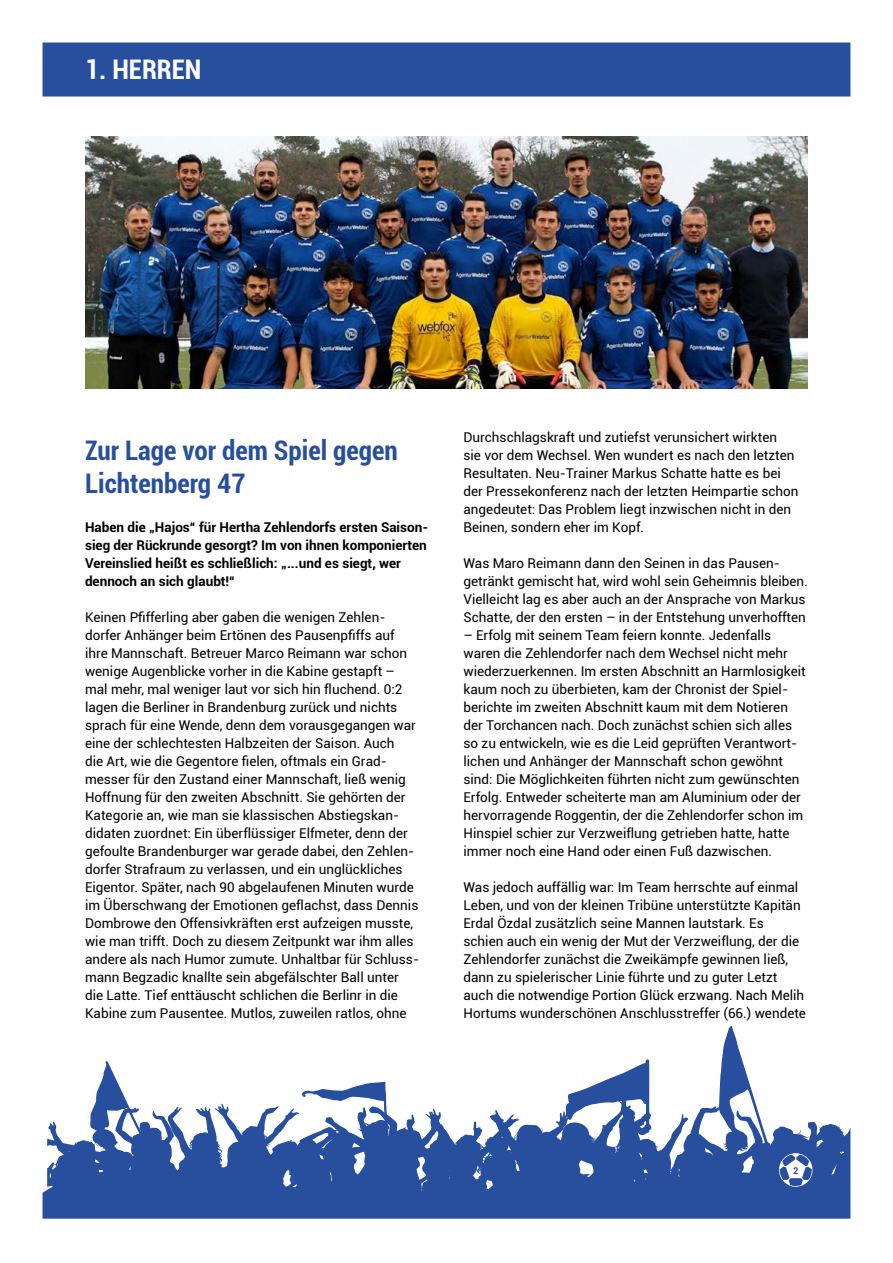
<style>
.page{position:relative;width:893px;height:1263px;background:#fff}
.page>*{position:absolute;margin:0;border:0;box-sizing:border-box;transform-origin:0 0}
.t1{font:700 condensed 27px/32.4px "Roboto";color:#274f9d}
.t2{font:700 condensed 27px "Roboto";color:#fff}
.t3{font:13.5px/18px "Roboto";color:#000}
.t4{font:700 13.5px/18px "Roboto";color:#000}
.t5{font:700 9.3px "Roboto";color:#274f9d}
</style>
<div class="page">
<svg style="left:43px;top:1103px;width:807px;height:116px;fill:#274f9d"></svg>
<div style="left:43px;top:43px;width:807px;height:54px;background:#274f9d;border:2px solid #274f9d"></div>
<svg style="left:566px;top:1060px;width:86px;height:159px"></svg>
<svg style="left:300px;top:1082px;width:91px;height:122px"></svg>
<svg style="left:90px;top:1061px;width:69px;height:145px"></svg>
<img style="left:85px;top:136px;width:722px;height:252px">
<svg style="left:718px;top:1027px;width:95px;height:187px"></svg>
<div style="left:789px;top:1166px;width:13px;height:8px;background:#fff"></div>
<h1 class="t2" style="left:85px;top:50px;width:118px">1. HERREN</h1>
<h1 class="t1" style="left:85px;top:433px;width:314px">Zur Lage vor dem Spiel gegen<br>Lichtenberg 47</h1>
<p class="t4" style="left:85px;top:518px;width:345px">Haben die „Hajos“ für Hertha Zehlendorfs ersten Saison&shy;sieg der Rückrunde gesorgt? Im von ihnen komponierten Vereinslied heißt es schließlich: „...und es siegt, wer dennoch an sich glaubt!“</p>
<p class="t3" style="left:85px;top:608px;width:336px">Keinen Pfifferling aber gaben die wenigen Zehlen&shy;dorfer Anhänger beim Ertönen des Pausenpfiffs auf ihre Mannschaft. Betreuer Marco Reimann war schon wenige Augenblicke vorher in die Kabine gestapft – mal mehr, mal weniger laut vor sich hin fluchend. 0:2 lagen die Berliner in Brandenburg zurück und nichts sprach für eine Wende, denn dem vorausgegangen war eine der schlechtesten Halbzeiten der Saison. Auch<br>die Art, wie die Gegentore fielen, oftmals ein Grad&shy;messer für den Zustand einer Mannschaft, ließ wenig Hoffnung für den zweiten Abschnitt. Sie gehörten der Kategorie an, wie man sie klassischen Abstiegskan&shy;didaten zuordnet: Ein überflüssiger Elfmeter, denn der gefoulte Brandenburger war gerade dabei, den Zehlen&shy;dorfer Strafraum zu verlassen, und ein unglückliches Eigentor. Später, nach 90 abgelaufenen Minuten wurde im Überschwang der Emotionen geflachst, dass Dennis Dombrowe den Offensivkräften erst aufzeigen musste, wie man trifft. Doch zu diesem Zeitpunkt war ihm alles andere als nach Humor zumute. Unhaltbar für Schluss&shy;mann Begzadic knallte sein abgefälschter Ball unter die Latte. Tief enttäuscht schlichen die Berlinr in die Kabine zum Pausentee. Mutlos, zuweilen ratlos, ohne</p>
<p class="t3" style="left:463px;top:428px;width:337px">Durchschlagskraft und zutiefst verunsichert wirkten<br>sie vor dem Wechsel. Wen wundert es nach den letzten Resultaten. Neu-Trainer Markus Schatte hatte es bei der Pressekonferenz nach der letzten Heimpartie schon angedeutet: Das Problem liegt inzwischen nicht in den Beinen, sondern eher im Kopf.</p>
<p class="t3" style="left:463px;top:554px;width:346px">Was Maro Reimann dann den Seinen in das Pausen&shy;getränkt gemischt hat, wird wohl sein Geheimnis bleiben.<br>Vielleicht lag es aber auch an der Ansprache von Markus Schatte, der den ersten – in der Entstehung unverhofften</p>
<p class="t3" style="left:463px;top:626px;width:344px">– Erfolg mit seinem Team feiern konnte. Jedenfalls waren die Zehlendorfer nach dem Wechsel nicht mehr wiederzuerkennen. Im ersten Abschnitt an Harmlosigkeit kaum noch zu überbieten, kam der Chronist der Spiel&shy;berichte im zweiten Abschnitt kaum mit dem Notieren der Torchancen nach. Doch zunächst schien sich alles so zu entwickeln, wie es die Leid geprüften Verantwort&shy;lichen und Anhänger der Mannschaft schon gewöhnt sind: Die Möglichkeiten führten nicht zum gewünschten Erfolg. Entweder scheiterte man am Aluminium oder der hervorragende Roggentin, der die Zehlendorfer schon im Hinspiel schier zur Verzweiflung getrieben hatte, hatte immer noch eine Hand oder einen Fuß dazwischen.</p>
<p class="t3" style="left:463px;top:878px;width:344px">Was jedoch auffällig war: Im Team herrschte auf einmal Leben, und von der kleinen Tribüne unterstützte Kapitän Erdal Özdal zusätzlich seine Mannen lautstark. Es schien auch ein wenig der Mut der Verzweiflung, der die Zehlendorfer zunächst die Zweikämpfe gewinnen ließ, dann zu spielerischer Linie führte und zu guter Letzt auch die notwendige Portion Glück erzwang. Nach Melih Hortums wunderschönen Anschlusstreffer (66.) wendete</p>
<p class="t5" style="left:793px;top:1164px;width:7px">2</p>
</div>
